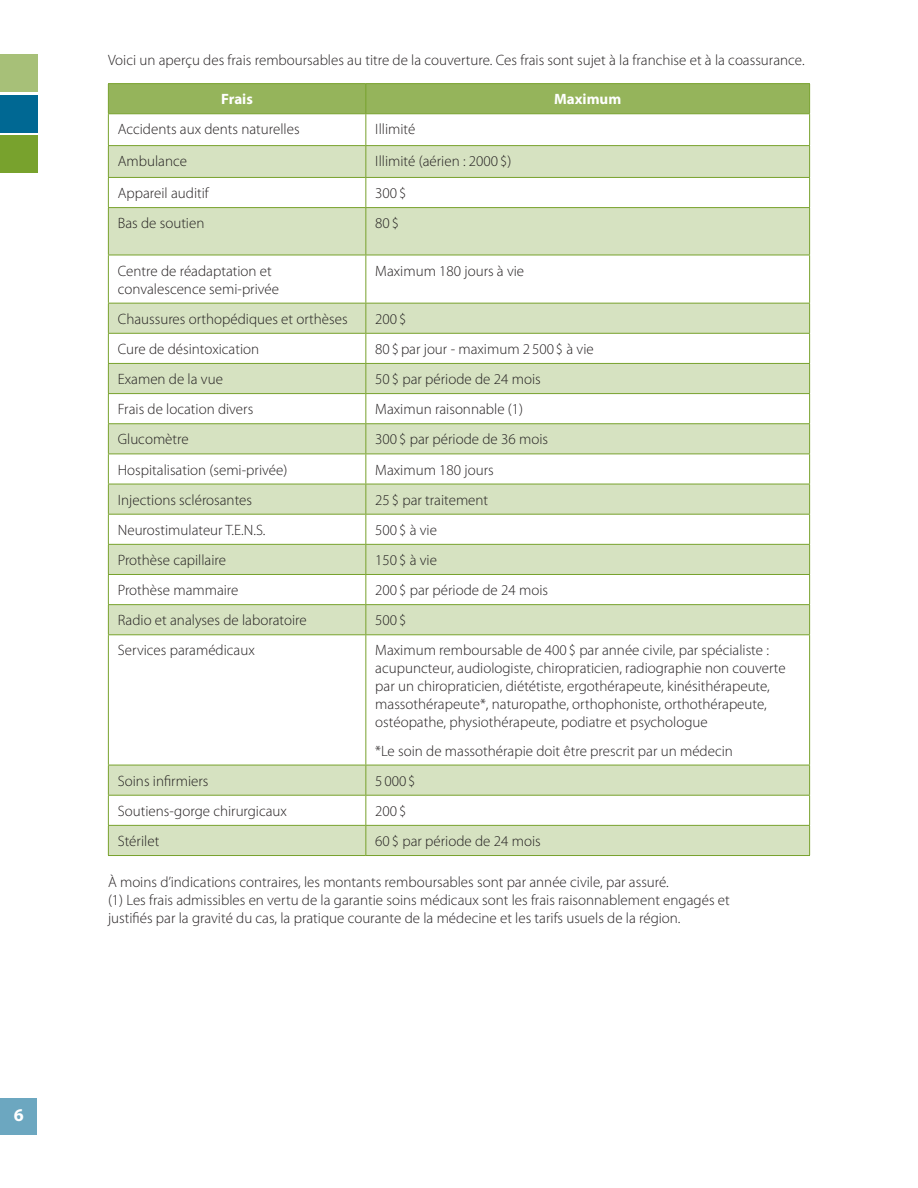
<style>
.page{position:relative;width:918px;height:1188px;background:#fff}
.page>*{position:absolute;margin:0;border:0;box-sizing:border-box;transform-origin:0 0}
.t1{font:700 18px "Myriad Pro";color:#fff}
.mainText{font:300 15px/18px "Myriad Pro";color:#231f20}
.mainText-2{font:700 15px "Myriad Pro";color:#fff}
</style>
<div class="page">
<div style="left:0;top:95px;width:37px;height:37px;background:#006893"></div>
<div style="left:0;top:136px;width:37px;height:37px;background:#78a22d"></div>
<div style="left:0;top:54px;width:37px;height:37px;background:#a7c078"></div>
<div style="left:0;top:1098px;width:36px;height:36px;background:#6ca7c0"></div>
<svg style="left:109px;top:146px;width:700px;height:709px"></svg>
<svg style="left:109px;top:455px;width:700px;height:29px"></svg>
<hr style="left:365px;top:114px;width:1px;height:31px;background:#78a22d">
<hr style="left:108px;top:145px;width:258px;height:1px;background:#78a22d">
<hr style="left:366px;top:145px;width:444px;height:1px;background:#78a22d">
<hr style="left:365px;top:146px;width:1px;height:31px;background:#78a22d">
<hr style="left:108px;top:177px;width:258px;height:1px;background:#78a22d">
<hr style="left:366px;top:177px;width:444px;height:1px;background:#78a22d">
<svg style="left:365px;top:178px;width:1px;height:29px"></svg>
<hr style="left:108px;top:207px;width:258px;height:1px;background:#78a22d">
<hr style="left:366px;top:207px;width:444px;height:1px;background:#78a22d">
<hr style="left:365px;top:208px;width:1px;height:47px;background:#78a22d">
<hr style="left:108px;top:255px;width:258px;height:1px;background:#78a22d">
<hr style="left:366px;top:255px;width:444px;height:1px;background:#78a22d">
<hr style="left:365px;top:255px;width:1px;height:48px;background:#78a22d">
<hr style="left:108px;top:303px;width:258px;height:1px;background:#78a22d">
<hr style="left:366px;top:303px;width:444px;height:1px;background:#78a22d">
<hr style="left:108px;top:363px;width:258px;height:1px;background:#78a22d">
<hr style="left:366px;top:363px;width:444px;height:1px;background:#78a22d">
<hr style="left:108px;top:393px;width:258px;height:1px;background:#78a22d">
<hr style="left:366px;top:393px;width:444px;height:1px;background:#78a22d">
<svg style="left:365px;top:304px;width:1px;height:119px"></svg>
<hr style="left:108px;top:423px;width:258px;height:1px;background:#78a22d">
<hr style="left:366px;top:423px;width:444px;height:1px;background:#78a22d">
<hr style="left:365px;top:424px;width:1px;height:30px;background:#78a22d">
<hr style="left:365px;top:454px;width:1px;height:30px;background:#78a22d">
<hr style="left:108px;top:484px;width:258px;height:1px;background:#78a22d">
<hr style="left:366px;top:484px;width:444px;height:1px;background:#78a22d">
<hr style="left:365px;top:484px;width:1px;height:30px;background:#78a22d">
<hr style="left:108px;top:514px;width:258px;height:1px;background:#78a22d">
<hr style="left:366px;top:514px;width:444px;height:1px;background:#78a22d">
<hr style="left:108px;top:544px;width:258px;height:1px;background:#78a22d">
<hr style="left:366px;top:544px;width:444px;height:1px;background:#78a22d">
<hr style="left:108px;top:574px;width:258px;height:1px;background:#78a22d">
<hr style="left:366px;top:574px;width:444px;height:1px;background:#78a22d">
<hr style="left:108px;top:604px;width:258px;height:1px;background:#78a22d">
<hr style="left:366px;top:604px;width:444px;height:1px;background:#78a22d">
<svg style="left:365px;top:515px;width:1px;height:119px"></svg>
<hr style="left:108px;top:634px;width:258px;height:1px;background:#78a22d">
<hr style="left:366px;top:634px;width:444px;height:1px;background:#78a22d">
<hr style="left:365px;top:635px;width:1px;height:130px;background:#78a22d">
<hr style="left:365px;top:765px;width:1px;height:30px;background:#78a22d">
<hr style="left:108px;top:795px;width:258px;height:1px;background:#78a22d">
<hr style="left:366px;top:795px;width:444px;height:1px;background:#78a22d">
<hr style="left:108px;top:825px;width:258px;height:1px;background:#78a22d">
<hr style="left:366px;top:825px;width:444px;height:1px;background:#78a22d">
<svg style="left:365px;top:796px;width:1px;height:59px"></svg>
<hr style="left:108px;top:855px;width:258px;height:1px;background:#78a22d">
<hr style="left:366px;top:855px;width:444px;height:1px;background:#78a22d">
<hr style="left:108px;top:83px;width:258px;height:1px;background:#78a22d">
<hr style="left:366px;top:83px;width:444px;height:1px;background:#78a22d">
<div style="left:108px;top:84px;width:702px;height:30px;background:#95b45b"></div>
<hr style="left:366px;top:113px;width:444px;height:1px;background:#78a22d">
<hr style="left:108px;top:114px;width:1px;height:31px;background:#78a22d">
<hr style="left:809px;top:114px;width:1px;height:31px;background:#78a22d">
<hr style="left:108px;top:146px;width:1px;height:31px;background:#78a22d">
<hr style="left:809px;top:146px;width:1px;height:31px;background:#78a22d">
<svg style="left:108px;top:178px;width:1px;height:29px"></svg>
<svg style="left:809px;top:178px;width:1px;height:29px"></svg>
<hr style="left:108px;top:208px;width:1px;height:47px;background:#78a22d">
<hr style="left:809px;top:208px;width:1px;height:47px;background:#78a22d">
<hr style="left:108px;top:255px;width:1px;height:48px;background:#78a22d">
<hr style="left:809px;top:255px;width:1px;height:48px;background:#78a22d">
<hr style="left:108px;top:333px;width:258px;height:1px;background:#78a22d">
<hr style="left:366px;top:333px;width:444px;height:1px;background:#78a22d">
<svg style="left:108px;top:304px;width:1px;height:119px"></svg>
<svg style="left:809px;top:304px;width:1px;height:119px"></svg>
<hr style="left:108px;top:424px;width:1px;height:30px;background:#78a22d">
<hr style="left:809px;top:424px;width:1px;height:30px;background:#78a22d">
<hr style="left:108px;top:454px;width:258px;height:1px;background:#78a22d">
<hr style="left:108px;top:454px;width:1px;height:30px;background:#78a22d">
<hr style="left:366px;top:454px;width:444px;height:1px;background:#78a22d">
<hr style="left:809px;top:454px;width:1px;height:30px;background:#78a22d">
<hr style="left:108px;top:484px;width:1px;height:30px;background:#78a22d">
<hr style="left:809px;top:484px;width:1px;height:30px;background:#78a22d">
<svg style="left:108px;top:515px;width:1px;height:119px"></svg>
<svg style="left:809px;top:515px;width:1px;height:119px"></svg>
<hr style="left:108px;top:635px;width:1px;height:130px;background:#78a22d">
<hr style="left:809px;top:635px;width:1px;height:130px;background:#78a22d">
<hr style="left:108px;top:765px;width:258px;height:1px;background:#78a22d">
<hr style="left:108px;top:765px;width:1px;height:30px;background:#78a22d">
<hr style="left:366px;top:765px;width:444px;height:1px;background:#78a22d">
<hr style="left:809px;top:765px;width:1px;height:30px;background:#78a22d">
<svg style="left:108px;top:796px;width:1px;height:59px"></svg>
<svg style="left:809px;top:796px;width:1px;height:59px"></svg>
<p class="t1" style="left:14px;top:1103px;width:11px">6</p>
<p class="mainText" style="left:108px;top:51px;width:698px">Voici un aperçu des frais remboursables au titre de la couverture. Ces frais sont sujet à la franchise et à la coassurance.</p>
<p class="mainText-2" style="left:221px;top:89px;width:33px">Frais</p>
<p class="mainText-2" style="left:554px;top:89px;width:69px">Maximum</p>
<p class="mainText" style="left:118px;top:120px;width:183px">Accidents aux dents naturelles</p>
<p class="mainText" style="left:375px;top:120px;width:42px">Illimité</p>
<p class="mainText" style="left:118px;top:152px;width:71px">Ambulance</p>
<p class="mainText" style="left:375px;top:152px;width:138px">Illimité (aérien : 2000 $)</p>
<p class="mainText" style="left:118px;top:184px;width:93px">Appareil auditif</p>
<p class="mainText" style="left:375px;top:184px;width:33px">300 $</p>
<p class="mainText" style="left:118px;top:214px;width:88px">Bas de soutien</p>
<p class="mainText" style="left:375px;top:214px;width:25px">80$</p>
<p class="mainText" style="left:118px;top:262px;width:163px">Centre de réadaptation et convalescence semi-privée</p>
<p class="mainText" style="left:375px;top:262px;width:150px">Maximum 180 jours à vie</p>
<p class="mainText" style="left:118px;top:310px;width:231px">Chaussures orthopédiques et orthèses</p>
<p class="mainText" style="left:375px;top:310px;width:33px">200 $</p>
<p class="mainText" style="left:118px;top:340px;width:143px">Cure de désintoxication</p>
<p class="mainText" style="left:375px;top:340px;width:220px">80 $par jour - maximum 2 500 $ à vie</p>
<p class="mainText" style="left:118px;top:370px;width:107px">Examen de la vue</p>
<p class="mainText" style="left:375px;top:370px;width:167px">50 $ par période de 24 mois</p>
<p class="mainText" style="left:118px;top:400px;width:137px">Frais de location divers</p>
<p class="mainText" style="left:375px;top:400px;width:149px">Maximun raisonnable (1)</p>
<p class="mainText" style="left:118px;top:430px;width:72px">Glucomètre</p>
<p class="mainText" style="left:375px;top:430px;width:174px">300 $ par période de 36 mois</p>
<p class="mainText" style="left:118px;top:460px;width:171px">Hospitalisation (semi-privée)</p>
<p class="mainText" style="left:375px;top:460px;width:120px">Maximum 180 jours</p>
<p class="mainText" style="left:118px;top:491px;width:136px">Injections sclérosantes</p>
<p class="mainText" style="left:375px;top:491px;width:114px">25 $ par traitement</p>
<p class="mainText" style="left:118px;top:521px;width:149px">Neurostimulateur T.E.N.S.</p>
<p class="mainText" style="left:375px;top:521px;width:63px">500 $ à vie</p>
<p class="mainText" style="left:118px;top:551px;width:110px">Prothèse capillaire</p>
<p class="mainText" style="left:375px;top:551px;width:63px">150 $ à vie</p>
<p class="mainText" style="left:118px;top:581px;width:122px">Prothèse mammaire</p>
<p class="mainText" style="left:375px;top:581px;width:174px">200 $ par période de 24 mois</p>
<p class="mainText" style="left:118px;top:611px;width:190px">Radio et analyses de laboratoire</p>
<p class="mainText" style="left:375px;top:611px;width:33px">500 $</p>
<p class="mainText" style="left:118px;top:641px;width:139px">Services paramédicaux</p>
<p class="mainText" style="left:375px;top:641px;width:412px">Maximum remboursable de 400 $ par année civile, par spécialiste : acupuncteur, audiologiste, chiropraticien, radiographie non couverte par un chiropraticien, diététiste, ergothérapeute, kinésithérapeute, massothérapeute*, naturopathe, orthophoniste, orthothérapeute, ostéopathe, physiothérapeute, podiatre et psychologue</p>
<p class="mainText" style="left:375px;top:741px;width:359px">*Le soin de massothérapie doit être prescrit par un médecin</p>
<p class="mainText" style="left:118px;top:772px;width:92px">Soins infirmiers</p>
<p class="mainText" style="left:375px;top:772px;width:42px">5000$</p>
<p class="mainText" style="left:118px;top:802px;width:171px">Soutiens-gorge chirurgicaux</p>
<p class="mainText" style="left:375px;top:802px;width:33px">200 $</p>
<p class="mainText" style="left:118px;top:832px;width:43px">Stérilet</p>
<p class="mainText" style="left:375px;top:832px;width:167px">60 $ par période de 24 mois</p>
<p class="mainText" style="left:108px;top:872px;width:623px">À moins d’indications contraires, les montants remboursables sont par année civile, par assuré.<br>(1) Les frais admissibles en vertu de la garantie soins médicaux sont les frais raisonnablement engagés et justifiés par la gravité du cas, la pratique courante de la médecine et les tarifs usuels de la région.</p>
</div>
